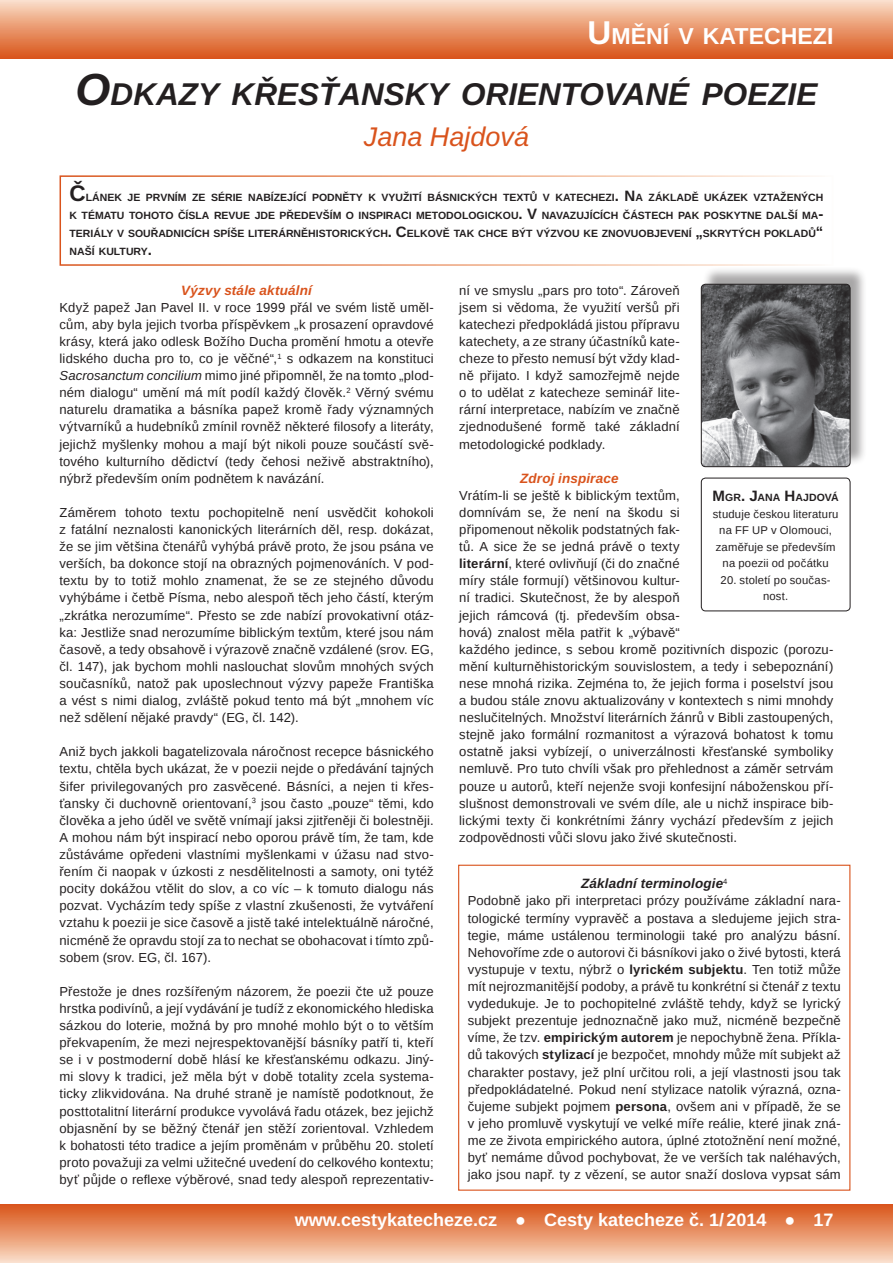
<style>
.page{position:relative;width:893px;height:1263px;background:#fff}
.page>*{position:absolute;margin:0;border:0;box-sizing:border-box;transform-origin:0 0}
.T_-_nadpis{font:italic 700 31.5px "Liberation Sans";color:#231f20}
.T_-_autor{font:italic 27px "Liberation Sans";color:#d9531c}
.t1{font:700 23.1px "Liberation Sans";color:#fff}
.t2{font:700 18px "Liberation Sans";color:#fff}
.T_-_podnadpis_barva{font:italic 700 13.5px "Liberation Sans";letter-spacing:.01em;color:#d9531c}
.T_-_podnadpis{font:italic 700 13.5px "Liberation Sans";letter-spacing:.01em;color:#231f20}
.O_-_základní_text{font:13.05px/17.1px "Liberation Sans";letter-spacing:.01em;color:#231f20;text-align:justify}
.medailon_autora{font:11.25px/16.5px "Liberation Sans";letter-spacing:.02em;color:#231f20;text-align:center}
.ANOTACE_článku{font:700 10.5px/18px "Liberation Sans";color:#231f20;text-align:justify}
.jméno_autora_v_medai{font:700 10.5px "Liberation Sans";letter-spacing:.005em;color:#231f20}
.s1{font-size:33px}
.s2{font-size:45px}
.s3{font-size:22.5px}
.s4{font-size:15px}
.s5{font-style:italic}
.s6{font-weight:700}
</style>
<div class="page">
<div style="left:702px;top:267px;width:172px;height:205px;background:#231f20;opacity:.4"></div>
<img style="left:701px;top:284px;width:149px;height:183px">
<div style="left:701px;top:284px;width:149px;height:183px;border:1px solid #231f20;border-radius:4px"></div>
<div style="left:0;top:0;width:893px;height:58px;background:linear-gradient(to bottom,#faddc6,#da561b)"></div>
<div style="left:0;top:1204px;width:893px;height:59px;background:linear-gradient(to bottom,#d95215,#faddc8)"></div>
<div style="left:701px;top:478px;width:149px;height:133px;border:1px solid #231f20;border-radius:4px"></div>
<div style="left:60px;top:175px;width:773px;height:91px;border:2px solid #fff"></div>
<div style="left:458px;top:865px;width:392px;height:326px;border:1px solid #d9531c"></div>
<p class="t1" style="left:588px;top:20px;width:247px"><span class="s1">U</span> MĚNÍ V KATECHEZI</p>
<p class="T_-_nadpis" style="left:76px;top:73px;width:743px"><span class="s2">O</span>DKAZY KŘESŤANSKY ORIENTOVANÉ POEZIE</p>
<p class="T_-_autor" style="left:364px;top:119px;width:167px">Jana Hajdová</p>
<p class="ANOTACE_článku" style="left:70px;top:188px;width:755px"><span class="s3">Č</span>LÁNEK JE PRVNÍM ZE SÉRIE NABÍZEJÍCÍ PODNĚTY K VYUŽITÍ BÁSNICKÝCH TEXTŮ V KATECHEZI<span class="s4">. N</span>A ZÁKLADĚ UKÁZEK VZTAŽENÝCH K TÉMATU TOHOTO ČÍSLA REVUE JDE PŘEDEVŠÍM O INSPIRACI METODOLOGICKOU<span class="s4">. V</span> NAVAZUJÍCÍCH ČÁSTECH PAK POSKYTNE DALŠÍ MA<span class="s4">-</span>TERIÁLY V SOUŘADNICÍCH SPÍŠE LITERÁRNĚHISTORICKÝCH<span class="s4">. C</span>ELKOVĚ TAK CHCE BÝT VÝZVOU KE ZNOVUOBJEVENÍ <span class="s4">„</span>SKRYTÝCH POKLADŮ<span class="s4">“ </span>NAŠÍ KULTURY<span class="s4">.</span></p>
<p class="T_-_podnadpis_barva" style="left:181px;top:281px;width:132px">Výzvy stále aktuální</p>
<p class="O_-_základní_text" style="left:60px;top:299px;width:376px">Když papež Jan Pavel II. v roce 1999 přál ve svém listě uměl&shy;cům, aby byla jejich tvorba příspěvkem „k prosazení opravdové krásy, která jako odlesk Božího Ducha promění hmotu a otevře lidského ducha pro to, co je věčné“,<sup>1</sup> s odkazem na konstituci <span class="s5">Sacrosanctum concilium</span> mimo jiné připomněl, že na tomto „plod&shy;ném dialogu“ umění má mít podíl každý člověk.<sup>2</sup> Věrný svému naturelu dramatika a básníka papež kromě řady významných výtvarníků a hudebníků zmínil rovněž některé filosofy a literáty, jejichž myšlenky mohou a mají být nikoli pouze součástí svě&shy;tového kulturního dědictví (tedy čehosi neživě abstraktního), nýbrž především oním podnětem k navázání.</p>
<p class="O_-_základní_text" style="left:60px;top:504px;width:376px">Záměrem tohoto textu pochopitelně není usvědčit kohokoli z fatální neznalosti kanonických literárních děl, resp. dokázat, že se jim většina čtenářů vyhýbá právě proto, že jsou psána ve verších, ba dokonce stojí na obrazných pojmenováních. V pod&shy;textu by to totiž mohlo znamenat, že se ze stejného důvodu vyhýbáme i četbě Písma, nebo alespoň těch jeho částí, kterým „zkrátka nerozumíme“. Přesto se zde nabízí provokativní otáz&shy;ka: Jestliže snad nerozumíme biblickým textům, které jsou nám časově, a tedy obsahově i výrazově značně vzdálené (srov. EG, čl. 147), jak bychom mohli naslouchat slovům mnohých svých současníků, natož pak uposlechnout výzvy papeže Františka a vést s nimi dialog, zvláště pokud tento má být „mnohem víc než sdělení nějaké pravdy“ (EG, čl. 142).</p>
<p class="O_-_základní_text" style="left:60px;top:744px;width:376px">Aniž bych jakkoli bagatelizovala náročnost recepce básnického textu, chtěla bych ukázat, že v poezii nejde o předávání tajných šifer privilegovaných pro zasvěcené. Básníci, a nejen ti křes&shy;ťansky či duchovně orientovaní,<sup>3</sup> jsou často „pouze“ těmi, kdo člověka a jeho úděl ve světě vnímají jaksi zjitřeněji či bolestněji.<br>A mohou nám být inspirací nebo oporou právě tím, že tam, kde zůstáváme opředeni vlastními myšlenkami v úžasu nad stvo&shy;řením či naopak v úzkosti z nesdělitelnosti a samoty, oni tytéž pocity dokážou vtělit do slov, a co víc – k tomuto dialogu nás pozvat. Vycházím tedy spíše z vlastní zkušenosti, že vytváření vztahu k poezii je sice časově a jistě také intelektuálně náročné, nicméně že opravdu stojí za to nechat se obohacovat i tímto způ&shy;sobem (srov. EG, čl. 167).</p>
<p class="O_-_základní_text" style="left:60px;top:983px;width:376px">Přestože je dnes rozšířeným názorem, že poezii čte už pouze hrstka podivínů, a její vydávání je tudíž z ekonomického hlediska sázkou do loterie, možná by pro mnohé mohlo být o to větším překvapením, že mezi nejrespektovanější básníky patří ti, kteří se i v postmoderní době hlásí ke křesťanskému odkazu. Jiný&shy;mi slovy k tradici, jež měla být v době totality zcela systema&shy;ticky zlikvidována. Na druhé straně je namístě podotknout, že posttotalitní literární produkce vyvolává řadu otázek, bez jejichž objasnění by se běžný čtenář jen stěží zorientoval. Vzhledem k bohatosti této tradice a jejím proměnám v průběhu 20. století proto považuji za velmi užitečné uvedení do celkového kontextu; byť půjde o reflexe výběrové, snad tedy alespoň reprezentativ-</p>
<p class="O_-_základní_text" style="left:459px;top:282px;width:222px">ní ve smyslu „pars pro toto“. Zároveň jsem si vědoma, že využití veršů při katechezi předpokládá jistou přípravu katechety, a ze strany účastníků kate&shy;cheze to přesto nemusí být vždy klad&shy;ně přijato. I když samozřejmě nejde o to udělat z katecheze seminář lite&shy;rární interpretace, nabízím ve značně zjednodušené formě také základní metodologické podklady.</p>
<p class="T_-_podnadpis_barva" style="left:520px;top:469px;width:100px">Zdroj inspirace</p>
<p class="O_-_základní_text" style="left:459px;top:487px;width:376px;text-align:left">Vrátím-li se ještě k biblickým textům,<br>domnívám se, že není na škodu si<br>připomenout několik podstatných fak-<br>tů. A sice že se jedná právě o texty<br><span class="s6">literární</span>, které ovlivňují (či do značné<br>míry stále formují) většinovou kultur-<br>ní tradici. Skutečnost, že by alespoň<br>jejich rámcová (tj. především obsa-<br>hová) znalost měla patřit k „výbavě“<br>každého jedince, s sebou kromě pozitivních dispozic (porozu&shy;mění kulturněhistorickým souvislostem, a tedy i sebepoznání) nese mnohá rizika. Zejména to, že jejich forma i poselství jsou a budou stále znovu aktualizovány v kontextech s nimi mnohdy neslučitelných. Množství literárních žánrů v Bibli zastoupených, stejně jako formální rozmanitost a výrazová bohatost k tomu ostatně jaksi vybízejí, o univerzálnosti křesťanské symboliky nemluvě. Pro tuto chvíli však pro přehlednost a záměr setrvám pouze u autorů, kteří nejenže svoji konfesijní náboženskou pří&shy;slušnost demonstrovali ve svém díle, ale u nichž inspirace bib&shy;lickými texty či konkrétními žánry vychází především z jejich zodpovědnosti vůči slovu jako živé skutečnosti.</p>
<p class="jméno_autora_v_medai" style="left:712px;top:490px;width:128px"><span class="s4">M</span> GR<span class="s4">. J</span>ANA <span class="s4">H</span>AJDOVÁ</p>
<p class="medailon_autora" style="left:713px;top:506px;width:127px">studuje českou literaturu na FF UP v Olomouci, zaměřuje se především na poezii od počátku</p>
<p class="medailon_autora" style="left:721px;top:572px;width:112px">20. století po součas&shy;nost.</p>
<p class="T_-_podnadpis" style="left:581px;top:874px;width:148px">Základní terminologie<sup>4</sup></p>
<p class="O_-_základní_text" style="left:468px;top:893px;width:375px">Podobně jako při interpretaci prózy používáme základní nara&shy;tologické termíny vypravěč a postava a sledujeme jejich stra&shy;tegie, máme ustálenou terminologii také pro analýzu básní.<br>Nehovoříme zde o autorovi či básníkovi jako o živé bytosti, která vystupuje v textu, nýbrž o <span class="s6">lyrickém subjektu</span>. Ten totiž může mít nejrozmanitější podoby, a právě tu konkrétní si čtenář z textu vydedukuje. Je to pochopitelné zvláště tehdy, když se lyrický subjekt prezentuje jednoznačně jako muž, nicméně bezpečně víme, že tzv. <span class="s6">empirickým autorem</span> je nepochybně žena. Příkla&shy;dů takových <span class="s6">stylizací</span> je bezpočet, mnohdy může mít subjekt až charakter postavy, jež plní určitou roli, a její vlastnosti jsou tak předpokládatelné. Pokud není stylizace natolik výrazná, ozna&shy;čujeme subjekt pojmem <span class="s6">persona</span>, ovšem ani v případě, že se v jeho promluvě vyskytují ve velké míře reálie, které jinak zná&shy;me ze života empirického autora, úplné ztotožnění není možné, byť nemáme důvod pochybovat, že ve verších tak naléhavých, jako jsou např. ty z vězení, se autor snaží doslova vypsat sám</p>
<h3 class="t2" style="left:295px;top:1207px;width:540px">www.cestykatecheze.cz ● Cesty katecheze č. 1/2014 ● 17</h3>
</div>
